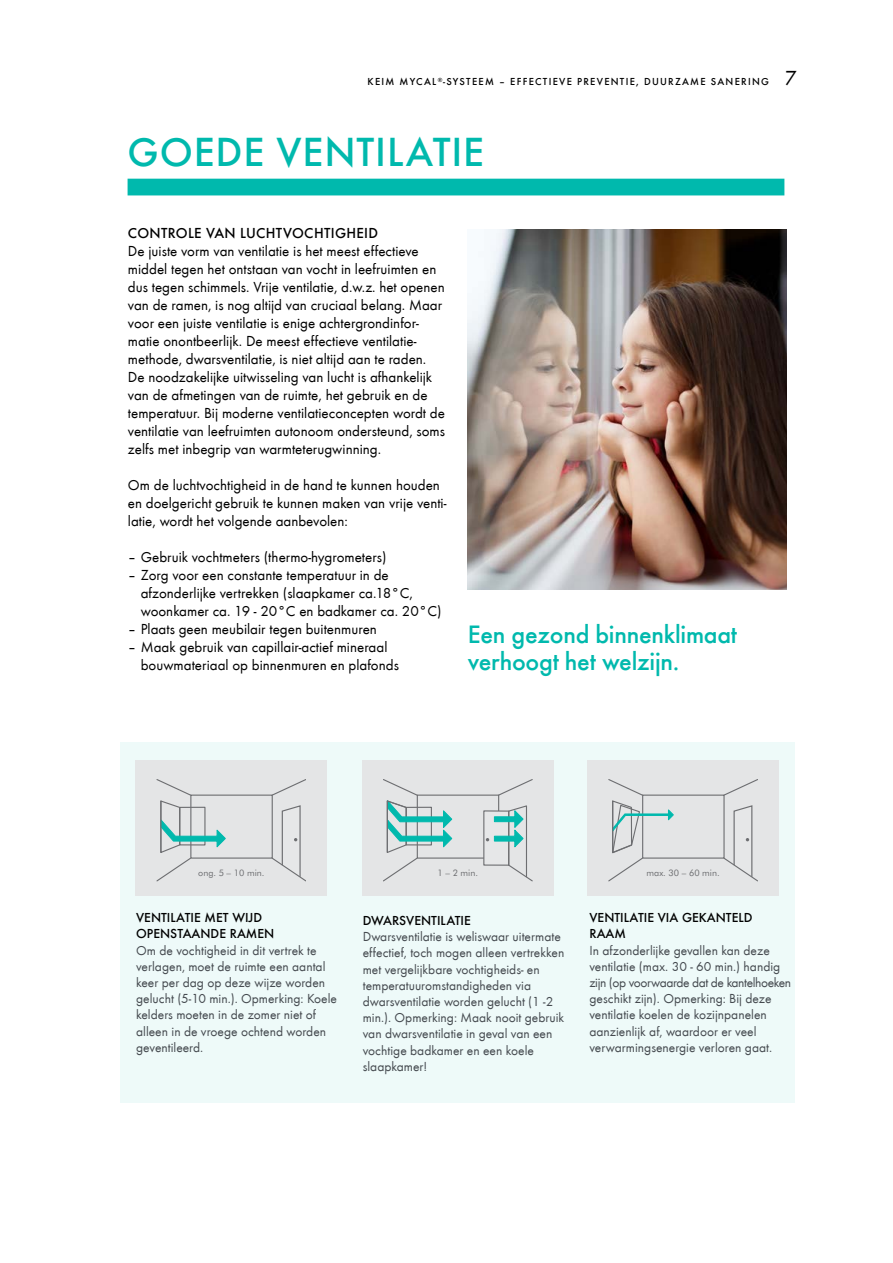
<style>
.page{position:relative;width:893px;height:1263px;background:#fff}
.page>*{position:absolute;margin:0;border:0;box-sizing:border-box;transform-origin:0 0}
.t1{font:500 42px "Futura T";letter-spacing:.02em;color:#00b9ad}
.t2{font:500 25.95px/27px "Futura T";letter-spacing:-.01em;color:#00b9ad}
.t3{font:15px/18px "Futura T";color:#000}
.t4{font:500 15px "Futura T";letter-spacing:.02em;color:#000}
.t5{font:13.5px/16.2px "Futura T";color:#454a4f}
.t6{font:500 12px/16.2px "Futura";color:#000}
.t7{font:500 10.5px "Futura T";letter-spacing:.12em;color:#000}
.t8{font:9px "Futura BT";color:#6d6e71}
.s1{font-weight:400;font-size:21px}
</style>
<div class="page">
<div style="left:120px;top:742px;width:675px;height:360px;background:#eefaf9"></div>
<div style="left:362px;top:760px;width:191px;height:135px;background:#e4e5e6"></div>
<div style="left:136px;top:760px;width:191px;height:135px;background:#e4e5e6"></div>
<div style="left:587px;top:760px;width:192px;height:135px;background:#e4e5e6"></div>
<div style="left:190px;top:794px;width:83px;height:65px;border:1px solid #6d6e71"></div>
<svg style="left:271px;top:779px;width:35px;height:18px"></svg>
<svg style="left:271px;top:804px;width:35px;height:78px"></svg>
<svg style="left:157px;top:779px;width:69px;height:103px"></svg>
<hr style="left:160px;top:801px;width:1px;height:51px;background:#6d6e71">
<svg style="left:383px;top:779px;width:149px;height:103px"></svg>
<div style="left:642px;top:794px;width:83px;height:65px;border:1px solid #6d6e71"></div>
<svg style="left:722px;top:779px;width:36px;height:18px"></svg>
<svg style="left:722px;top:804px;width:36px;height:78px"></svg>
<svg style="left:609px;top:779px;width:65px;height:103px"></svg>
<hr style="left:612px;top:801px;width:1px;height:51px;background:#6d6e71">
<img style="left:468px;top:229px;width:319px;height:360px">
<div style="left:128px;top:179px;width:656px;height:16px;background:#00b9ad"></div>
<p class="t7" style="left:368px;top:75px;width:431px">KEIM MYCAL<sup>®</sup>-SYSTEEM – EFFECTIEVE PREVENTIE, DUURZAME SANERING <span class="s1">7</span></p>
<p class="t1" style="left:128px;top:128px;width:358px">GOEDE VENTILATIE</p>
<p class="t4" style="left:128px;top:224px;width:252px">CONTROLE VAN LUCHTVOCHTIGHEID</p>
<p class="t3" style="left:128px;top:242px;width:319px">De juiste vorm van ventilatie is het meest effectieve middel tegen het ontstaan van vocht in leefruimten en dus tegen schimmels. Vrije ventilatie, d.w.z. het openen van de ramen, is nog altijd van cruciaal belang. Maar voor een juiste ventilatie is enige achtergrondinfor&shy;matie onontbeerlijk. De meest effectieve ventilatie&shy;methode, dwarsventilatie, is niet altijd aan te raden.<br>De noodzakelijke uitwisseling van lucht is afhankelijk van de afmetingen van de ruimte, het gebruik en de temperatuur. Bij moderne ventilatieconcepten wordt de ventilatie van leefruimten autonoom ondersteund, soms zelfs met inbegrip van warmteterugwinning.</p>
<p class="t3" style="left:128px;top:476px;width:320px">Om de luchtvochtigheid in de hand te kunnen houden en doelgericht gebruik te kunnen maken van vrije venti&shy;latie, wordt het volgende aanbevolen:</p>
<p class="t3" style="left:128px;top:548px;width:260px">– Gebruik vochtmeters (thermo-hygrometers)</p>
<p class="t3" style="left:141px;top:566px;width:302px;text-indent:-13px">– Zorg voor een constante temperatuur in de afzonderlijke vertrekken (slaapkamer ca.18°C, woonkamer ca. 19 - 20°C en badkamer ca. 20°C)</p>
<p class="t3" style="left:128px;top:620px;width:250px">– Plaats geen meubilair tegen buitenmuren</p>
<p class="t3" style="left:141px;top:638px;width:260px;text-indent:-13px">– Maak gebruik van capillair-actief mineraal bouwmateriaal op binnenmuren en plafonds</p>
<p class="t2" style="left:468px;top:621px;width:271px">Een gezond binnenklimaat verhoogt het welzijn.</p>
<p class="t8" style="left:198px;top:867px;width:68px">ong. 5 – 10 min.</p>
<p class="t8" style="left:438px;top:867px;width:42px">1 – 2 min.</p>
<p class="t8" style="left:647px;top:867px;width:75px">max. 30 – 60 min.</p>
<p class="t6" style="left:136px;top:909px;width:140px">VENTILATIE MET WIJD<br>OPENSTAANDE RAMEN</p>
<p class="t5" style="left:136px;top:942px;width:202px">Om de vochtigheid in dit vertrek te verlagen, moet de ruimte een aantal keer per dag op deze wijze worden gelucht (5-10 min.). Opmerking: Koele kelders moeten in de zomer niet of alleen in de vroege ochtend worden geventileerd.</p>
<p class="t6" style="left:363px;top:912px;width:110px">DWARSVENTILATIE</p>
<p class="t5" style="left:363px;top:929px;width:203px">Dwarsventilatie is weliswaar uitermate effectief, toch mogen alleen vertrekken met vergelijkbare vochtigheids- en temperatuuromstandigheden via dwarsventilatie worden gelucht (1 -2 min.). Opmerking: Maak nooit gebruik van dwarsventilatie in geval van een vochtige badkamer en een koele slaapkamer!</p>
<p class="t6" style="left:589px;top:909px;width:165px">VENTILATIE VIA GEKANTELD<br>RAAM</p>
<p class="t5" style="left:589px;top:942px;width:203px">In afzonderlijke gevallen kan deze ventilatie (max. 30 - 60 min.) handig zijn (op voorwaarde dat de kantelhoeken geschikt zijn). Opmerking: Bij deze ventilatie koelen de kozijnpanelen aanzienlijk af, waardoor er veel verwarmingsenergie verloren gaat.</p>
</div>
